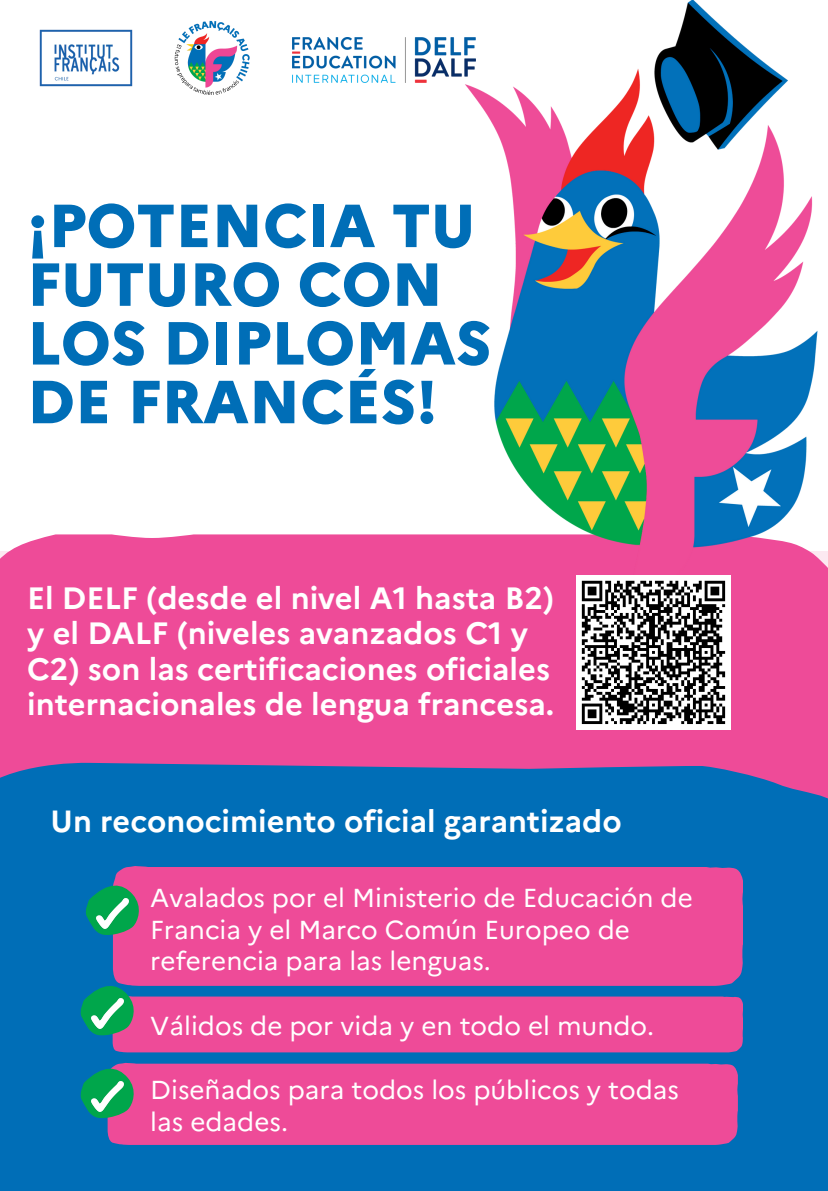
<style>
.page{position:relative;width:828px;height:1191px;background:#fff}
.page>*{position:absolute;margin:0;border:0;box-sizing:border-box;transform-origin:0 0}
.t1{font:800 60.6px/58.8px "Marianne";color:#006eb7}
.t2{font:700 30.8px/35.6px "Marianne";color:#fff}
.t3{font:700 30.6px "Marianne";color:#fff}
.t4{font:26px/31.6px "Marianne";color:#fff}
</style>
<div class="page">
<div style="left:0;top:534px;width:828px;height:228px;background:#ee4b98"></div>
<div style="left:0;top:762px;width:828px;height:429px;background:#006eb7"></div>
<img style="left:454px;top:0;width:374px;height:600px">
<div style="left:112px;top:866px;width:631px;height:120px;background:#ee4b98"></div>
<div style="left:107px;top:1063px;width:631px;height:82px;background:#ee4b98"></div>
<svg style="left:86px;top:886px;width:54px;height:49px;background:#2f8a6d"></svg>
<svg style="left:80px;top:986px;width:663px;height:66px;background:#be539b"></svg>
<svg style="left:80px;top:1069px;width:54px;height:49px;background:#298b6e"></svg>
<img style="left:97px;top:898px;width:31px;height:30px">
<img style="left:92px;top:999px;width:31px;height:30px">
<img style="left:92px;top:1081px;width:31px;height:30px">
<img style="left:292px;top:37px;width:183px;height:45px">
<img style="left:39px;top:29px;width:94px;height:58px">
<img style="left:174px;top:20px;width:76px;height:75px">
<div style="left:576px;top:575px;width:155px;height:155px;background:#fff"></div>
<svg style="left:581px;top:580px;width:145px;height:144px"></svg>
<p class="t1" style="left:27px;top:191px;width:466px">¡POTENCIA TU<br>FUTURO CON<br>LOS DIPLOMAS<br>DE FRANCÉS!</p>
<p class="t2" style="left:27px;top:580px;width:529px">El DELF (desde el nivel A1 hasta B2) y el DALF (niveles avanzados C1 y C2) son las certificaciones oficiales internacionales de lengua francesa.</p>
<p class="t3" style="left:51px;top:803px;width:573px">Un reconocimiento oficial garantizado</p>
<p class="t4" style="left:150px;top:882px;width:544px">Avalados por el Ministerio de Educación de<br>Francia y el Marco Común Europeo de referencia para las lenguas.</p>
<p class="t4" style="left:150px;top:1010px;width:505px">Válidos de por vida y en todo el mundo.</p>
<p class="t4" style="left:150px;top:1074px;width:530px">Diseñados para todos los públicos y todas las edades.</p>
</div>
